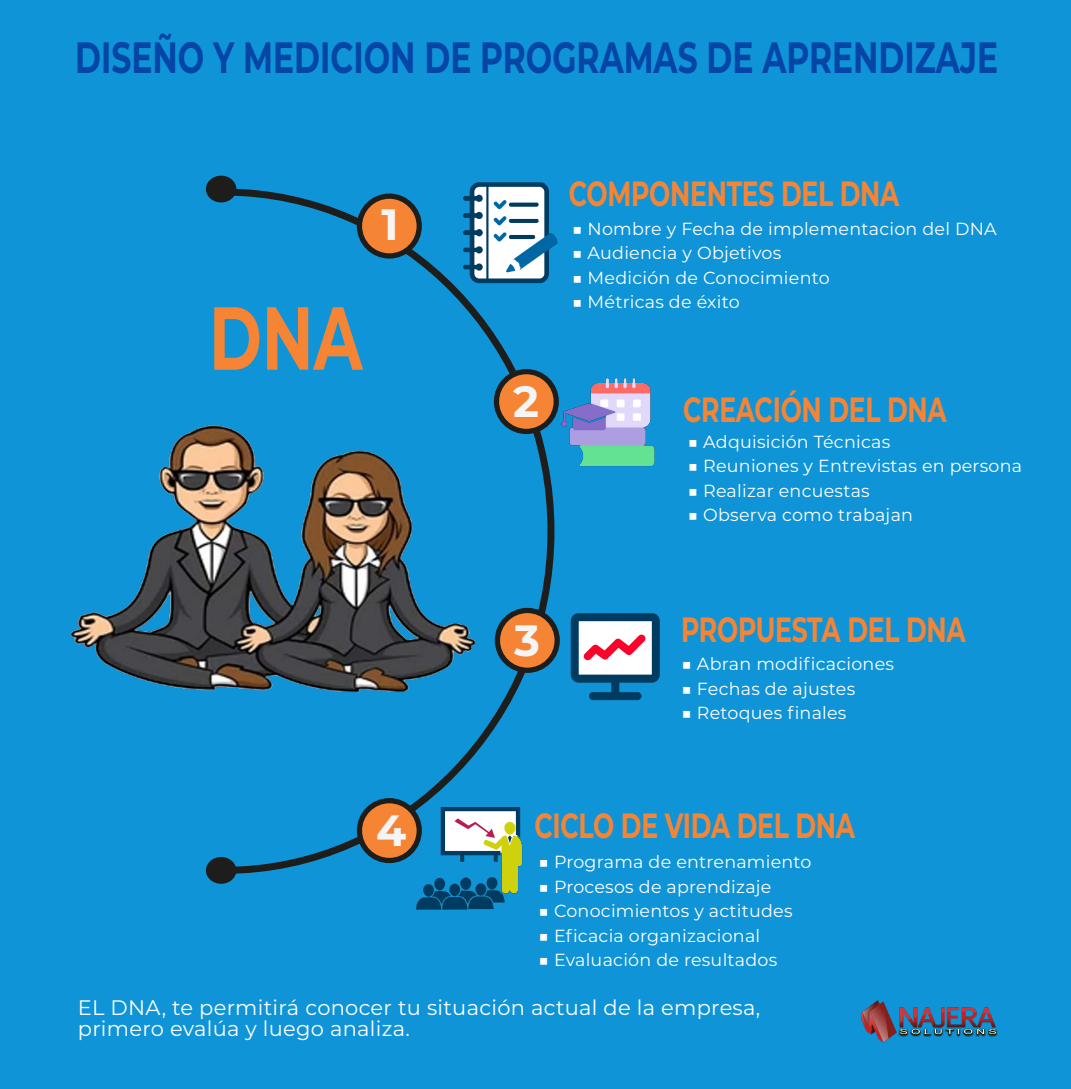
<style>
.page{position:relative;width:1071px;height:1089px;background:#fff}
.page>*{position:absolute;margin:0;border:0;box-sizing:border-box;transform-origin:0 0}
.t1{font:700 89.25px "Montserrat";color:#f58535;scale:.72 1}
.t2{font:700 43.75px "Montserrat";color:#0445a6;scale:.72 1}
.t3{font:700 43.75px "Montserrat";color:#f5f5f5}
.t4{font:700 35px "Montserrat";letter-spacing:-.01em;color:#f58535;scale:.72 1}
.t5{font:21px/21px "Montserrat";letter-spacing:.015em;color:#fff}
.t6{font:17.5px "Montserrat";letter-spacing:.015em;color:#fff}
</style>
<div class="page">
<div style="left:0;top:0;width:1071px;height:1088px;background:#1094d8"></div>
<svg style="left:211px;top:185px;width:344px;height:692px"></svg>
<div style="left:208px;top:177px;width:27px;height:24px;background:#1d1d1b;border-radius:50%"></div>
<div style="left:206px;top:176px;width:30px;height:26px;border:4px solid #1d1d1b;border-radius:50%"></div>
<div style="left:208px;top:858px;width:27px;height:24px;background:#1d1d1b;border-radius:50%"></div>
<div style="left:206px;top:856px;width:30px;height:27px;border:4px solid #1d1d1b;border-radius:50%"></div>
<div style="left:359px;top:196px;width:60px;height:60px;background:#f58535;border-radius:50%"></div>
<div style="left:357px;top:193px;width:65px;height:65px;border:5px solid #1d1d1b;border-radius:50%"></div>
<div style="left:357px;top:798px;width:65px;height:65px;border:5px solid #1d1d1b;border-radius:50%"></div>
<img style="left:861px;top:1000px;width:137px;height:43px">
<img style="left:546px;top:532px;width:114px;height:248px">
<img style="left:70px;top:309px;width:476px;height:546px">
<img style="left:534px;top:348px;width:121px;height:148px">
<img style="left:406px;top:182px;width:152px;height:111px">
<img style="left:395px;top:807px;width:149px;height:102px">
<h2 class="t2" style="left:75px;top:26px;width:1283px">DISEÑO Y MEDICION DE PROGRAMAS DE APRENDIZAJE</h2>
<h2 class="t3" style="left:381px;top:193px;width:19px">1</h2>
<h1 class="t1" style="left:209px;top:273px;width:215px">DNA</h1>
<h2 class="t3" style="left:513px;top:370px;width:27px">2</h2>
<h3 class="t4" style="left:569px;top:168px;width:461px">COMPONENTES DEL DNA</h3>
<p class="t6" style="left:572px;top:217px;width:426px">■ Nombre y Fecha de implementacion del DNA</p>
<p class="t6" style="left:572px;top:241px;width:211px">■ Audiencia y Objetivos</p>
<p class="t6" style="left:572px;top:266px;width:259px">■ Medición de Conocimiento</p>
<p class="t6" style="left:572px;top:290px;width:169px">■ Métricas de éxito</p>
<h3 class="t4" style="left:683px;top:384px;width:368px">CREACIÓN DEL DNA</h3>
<p class="t6" style="left:688px;top:429px;width:204px">■ Adquisición Técnicas</p>
<p class="t6" style="left:688px;top:454px;width:336px">■ Reuniones y Entrevistas en persona</p>
<p class="t6" style="left:688px;top:478px;width:184px">■ Realizar encuestas</p>
<p class="t6" style="left:688px;top:503px;width:227px">■ Observa como trabajan</p>
<h2 class="t3" style="left:514px;top:609px;width:27px">3</h2>
<h3 class="t4" style="left:681px;top:604px;width:397px">PROPUESTA DEL DNA</h3>
<p class="t6" style="left:681px;top:652px;width:214px">■ Abran modificaciones</p>
<p class="t6" style="left:681px;top:676px;width:175px">■ Fechas de ajustes</p>
<p class="t6" style="left:681px;top:701px;width:167px">■ Retoques finales</p>
<h2 class="t3" style="left:376px;top:799px;width:32px">4</h2>
<h3 class="t4" style="left:534px;top:800px;width:447px">CICLO DE VIDA DEL DNA</h3>
<p class="t6" style="left:538px;top:849px;width:275px">■ Programa de entrenamiento</p>
<p class="t6" style="left:538px;top:874px;width:235px">■ Procesos de aprendizaje</p>
<p class="t6" style="left:538px;top:898px;width:256px">■ Conocimientos y actitudes</p>
<p class="t6" style="left:538px;top:923px;width:223px">■ Eficacia organizacional</p>
<p class="t6" style="left:538px;top:947px;width:240px">■ Evaluación de resultados</p>
<p class="t5" style="left:78px;top:996px;width:684px">EL DNA, te permitirá conocer tu situación actual de la empresa, primero evalúa y luego analiza.</p>
</div>
